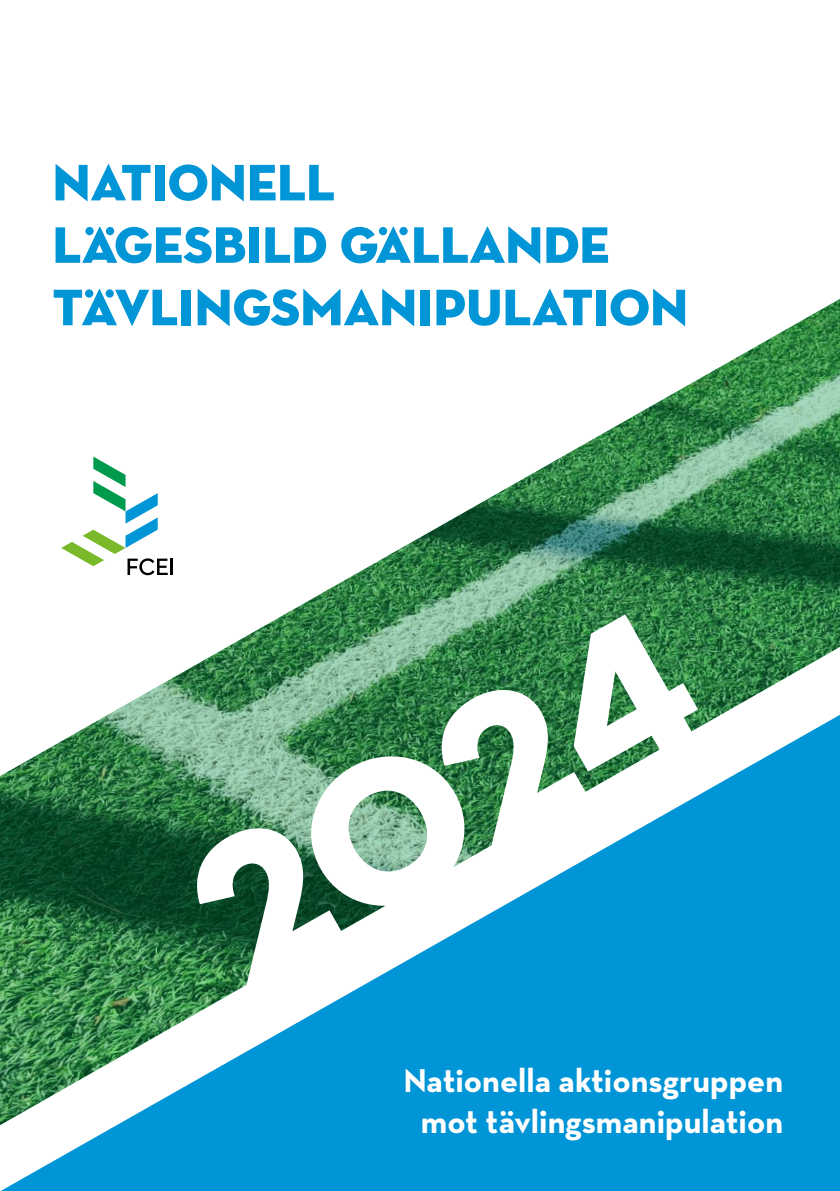
<style>
.page{position:relative;width:840px;height:1191px;background:#fff}
.page>*{position:absolute;margin:0;border:0;box-sizing:border-box;transform-origin:0 0}
.t1{font:211px "Neutra Disp Titling";color:#fff}
.t2{font:52.2px/62.4px "Neutra Disp Titling";color:#0095d6}
.Otsikko_H1{font:700 33.6px "Neutra Text";color:#fff}
</style>
<div class="page">
<img style="left:0;top:299px;width:839px;height:826px">
<svg style="left:1px;top:715px;width:838px;height:476px;fill:#0095d6"></svg>
<svg style="left:61px;top:456px;width:107px;height:119px"></svg>
<hr style="left:170px;top:558px;width:3px;height:17px;background:#000">
<p class="t2" style="left:52px;top:152px;width:637px">NATIONELL<br>LÄGESBILD GÄLLANDE<br>TÄVLINGSMANIPULATION</p>
<p class="t1" style="left:143px;top:819px;width:543px;rotate:-30deg">2024</p>
<h1 class="Otsikko_H1" style="left:403px;top:1060px;width:381px">Nationella aktionsgruppen</h1>
<h1 class="Otsikko_H1" style="left:420px;top:1100px;width:363px">mot tävlingsmanipulation</h1>
</div>
